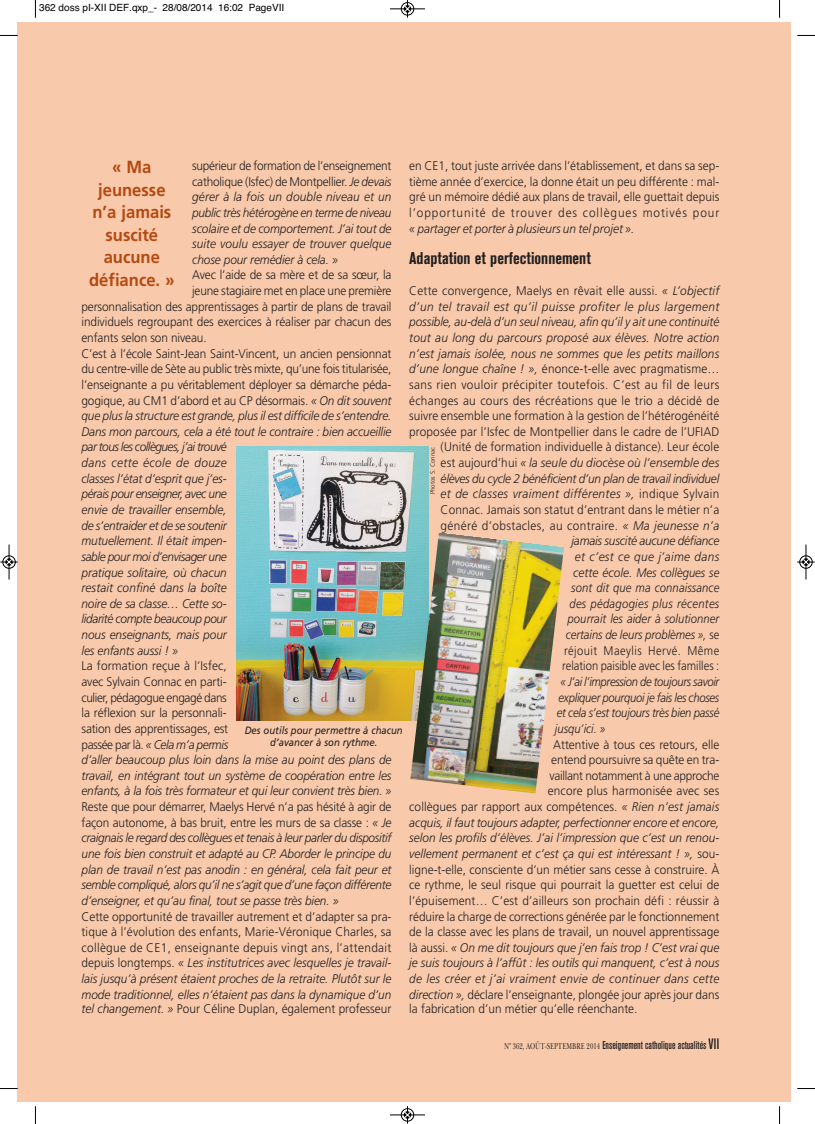
<style>
.page{position:relative;width:815px;height:1124px;background:#fff}
.page>*{position:absolute;margin:0;border:0;box-sizing:border-box;transform-origin:0 0}
.t1{font:700 17.5px/22.5px "Frutiger";color:#b34a12;text-align:center;scale:.95 1}
.t2{font:700 condensed 16.88px "Akzidenz Grotesk BE";color:#231f20}
.t3{font:300 12.5px/15.6px "Frutiger";letter-spacing:-.005em;color:#231f20;text-align:justify;scale:.95 1}
.t4{font:italic 300 12.5px/15.6px "Frutiger";letter-spacing:-.01em;color:#231f20;text-align:justify;scale:.95 1}
.t5{font:italic 300 12.5px/15.6px "Frutiger";letter-spacing:.01em;color:#231f20;text-align:right;scale:.95 1}
.t6{font:italic 300 12.5px/15.6px "Frutiger";letter-spacing:-.01em;color:#231f20;text-align:justify;scale:.9 1}
.t7{font:italic 300 12.5px "Frutiger";letter-spacing:-.03em;color:#231f20;scale:.95 1}
.t8{font:italic 300 12.5px "Frutiger";letter-spacing:-.045em;color:#231f20;scale:.95 1}
.t9{font:italic 300 12.5px "Frutiger";letter-spacing:-.035em;color:#231f20;scale:.95 1}
.t10{font:italic 300 12.5px "Frutiger";letter-spacing:.03em;color:#231f20;scale:.95 1}
.t11{font:500 condensed 11.25px "Akzidenz Grotesk BE";color:#231f20}
.t12{font:italic 10.62px/11.9px "Frutiger";color:#231f20;text-align:center;scale:.9 1}
.t13{font:10px "Helvetica";color:#000}
.t14{font:300 6.25px "Frutiger";color:#231f20}
.s1{font-style:normal}
.s2{font-style:italic}
.s3{font-family:"Baskerville BT";font-weight:400;font-stretch:normal;font-size:8.75px}
.s4{font-size:15px}
</style>
<div class="page">
<div style="left:18px;top:23px;width:773px;height:1079px;background:#f8caab"></div>
<img style="left:237px;top:446px;width:191px;height:274px">
<img style="left:410px;top:532px;width:154px;height:261px">
<svg style="left:35px;top:0;width:1px;height:18px"></svg>
<svg style="left:0;top:35px;width:18px;height:1px"></svg>
<svg style="left:779px;top:0;width:1px;height:18px"></svg>
<svg style="left:797px;top:35px;width:18px;height:1px"></svg>
<svg style="left:35px;top:1106px;width:1px;height:17px"></svg>
<svg style="left:0;top:1087px;width:18px;height:2px"></svg>
<svg style="left:779px;top:1106px;width:1px;height:17px"></svg>
<svg style="left:797px;top:1088px;width:18px;height:1px"></svg>
<div style="left:401px;top:2px;width:13px;height:14px;border:1px solid #fff;border-radius:50%"></div>
<hr style="left:390px;top:9px;width:35px;height:1px;background:#000">
<div style="left:401px;top:2px;width:13px;height:13px;border:1px solid #000;border-radius:50%"></div>
<svg style="left:404px;top:0;width:7px;height:18px"></svg>
<hr style="left:390px;top:1114px;width:35px;height:1px;background:#000">
<div style="left:401px;top:1108px;width:13px;height:13px;border:1px solid #000;border-radius:50%"></div>
<svg style="left:404px;top:1106px;width:7px;height:17px"></svg>
<div style="left:2px;top:555px;width:14px;height:13px;border:1px solid #fff;border-radius:50%"></div>
<hr style="left:9px;top:544px;width:1px;height:35px;background:#000">
<div style="left:3px;top:555px;width:12px;height:13px;border:1px solid #000;border-radius:50%"></div>
<svg style="left:0;top:558px;width:18px;height:7px"></svg>
<div style="left:799px;top:555px;width:14px;height:13px;border:1px solid #fff;border-radius:50%"></div>
<hr style="left:806px;top:544px;width:1px;height:35px;background:#000">
<div style="left:800px;top:555px;width:12px;height:13px;border:1px solid #000;border-radius:50%"></div>
<svg style="left:797px;top:558px;width:18px;height:7px"></svg>
<p class="t13" style="left:39px;top:2px;width:247px">362 doss pI-XII DEF.qxp_- 28/08/2014 16:02 PageVII</p>
<p class="t4" style="left:192px;top:159px;width:211px"><span class="s1">supérieur de formation de l’enseignement catholique (Isfec) de Montpellier.</span> Je devais gérer à la fois un double niveau et un public très hétérogène en terme de niveau scolaire et de comportement. J’ai tout de suite voulu essayer de trouver quelque chose pour remédier à cela. »</p>
<p class="t3" style="left:192px;top:268px;width:211px">Avec l’aide de sa mère et de sa sœur, la</p>
<p class="t3" style="left:192px;top:284px;width:211px">jeune stagiaire met en place une première</p>
<p class="t3" style="left:81px;top:299px;width:328px">personnalisation des apprentissages à partir de plans de travail</p>
<p class="t3" style="left:81px;top:315px;width:328px">individuels regroupant des exercices à réaliser par chacun des</p>
<p class="t3" style="left:81px;top:331px;width:133px">enfants selon son niveau.</p>
<p class="t3" style="left:81px;top:346px;width:328px">C’est à l’école Saint-Jean Saint-Vincent, un ancien pensionnat</p>
<p class="t3" style="left:81px;top:362px;width:328px">du centre-ville de Sète au public très mixte, qu’une fois titularisée,</p>
<p class="t3" style="left:81px;top:377px;width:328px">l’enseignante a pu véritablement déployer sa démarche péda-</p>
<p class="t3" style="left:81px;top:393px;width:328px">gogique, au CM1 d’abord et au CP désormais. <span class="s2">« On dit souvent</span></p>
<p class="t4" style="left:81px;top:409px;width:328px">que plus la structure est grande, plus il est difficile de s’entendre.</p>
<p class="t4" style="left:81px;top:424px;width:328px">Dans mon parcours, cela a été tout le contraire : bien accueillie</p>
<p class="t8" style="left:81px;top:442px;width:154px">par tous les collègues, j’ai trouvé</p>
<p class="t10" style="left:81px;top:457px;width:154px">dans cette école de douze</p>
<p class="t4" style="left:81px;top:471px;width:154px">classes l’état d’esprit que j’es-</p>
<p class="t9" style="left:81px;top:489px;width:154px">pérais pour enseigner, avec une</p>
<p class="t4" style="left:81px;top:502px;width:154px">envie de travailler ensemble,</p>
<p class="t4" style="left:81px;top:518px;width:154px">de s’entraider et de se soutenir</p>
<p class="t4" style="left:81px;top:534px;width:154px">mutuellement. Il était impen-</p>
<p class="t7" style="left:81px;top:551px;width:154px">sable pour moi d’envisager une</p>
<p class="t4" style="left:81px;top:565px;width:154px">pratique solitaire, où chacun</p>
<p class="t5" style="left:81px;top:581px;width:154px">restait confiné dans la boîte</p>
<p class="t4" style="left:81px;top:596px;width:154px">noire de sa classe… Cette so-</p>
<p class="t7" style="left:81px;top:614px;width:154px">lidarité compte beaucoup pour</p>
<p class="t4" style="left:81px;top:627px;width:154px">nous enseignants, mais pour</p>
<p class="t4" style="left:81px;top:643px;width:103px">les enfants aussi ! »</p>
<p class="t4" style="left:81px;top:659px;width:328px;text-align:left"><span class="s1">La formation reçue à l’Isfec,<br>avec Sylvain Connac en parti-<br>culier, pédagogue engagé dans<br>la réflexion sur la personnali-<br>sation des apprentissages, est<br>passée par là.</span> « Cela m’a permis<br>d’aller beaucoup plus loin dans la mise au point des plans de travail, en intégrant tout un système de coopération entre les enfants, à la fois très formateur et qui leur convient très bien. »</p>
<p class="t4" style="left:81px;top:799px;width:328px"><span class="s1">Reste que pour démarrer, Maelys Hervé n’a pas hésité à agir de façon autonome, à bas bruit, entre les murs de sa classe :</span> « Je craignais le regard des collègues et tenais à leur parler du dispositif une fois bien construit et adapté au CP. Aborder le principe du plan de travail n’est pas anodin : en général, cela fait peur et semble compliqué, alors qu’il ne s’agit que d’une façon différente d’enseigner, et qu’au final, tout se passe très bien. »</p>
<p class="t3" style="left:81px;top:909px;width:328px">Cette opportunité de travailler autrement et d’adapter sa pra&shy;tique à l’évolution des enfants, Marie-Véronique Charles, sa collègue de CE1, enseignante depuis vingt ans, l’attendait depuis longtemps. <span class="s2">« Les institutrices avec lesquelles je travail&shy;lais jusqu’à présent étaient proches de la retraite. Plutôt sur le mode traditionnel, elles n’étaient pas dans la dynamique d’un</span></p>
<p class="t3" style="left:81px;top:1001px;width:328px"><span class="s2">tel changement. »</span> Pour Céline Duplan, également professeur</p>
<p class="t3" style="left:409px;top:159px;width:328px">en CE1, tout juste arrivée dans l’établissement, et dans sa sep&shy;tième année d’exercice, la donne était un peu différente : mal&shy;gré un mémoire dédié aux plans de travail, elle guettait depuis l’opportunité de trouver des collègues motivés pour</p>
<p class="t4" style="left:409px;top:221px;width:239px">« partager et porter à plusieurs un tel projet ».</p>
<h2 class="t2" style="left:409px;top:252px;width:183px">Adaptation et perfectionnement</h2>
<p class="t5" style="left:409px;top:284px;width:328px"><span class="s1">Cette convergence, Maelys en rêvait elle aussi.</span> « L’objectif d’un tel travail est qu’il puisse profiter le plus largement possible, au-delà d’un seul niveau, afin qu’il y ait une continuité tout au long du parcours proposé aux élèves. Notre action n’est jamais isolée, nous ne sommes que les petits maillons d’une longue chaîne ! », <span class="s1">énonce-t-elle avec pragmatisme… sans rien vouloir précipiter toutefois. C’est au fil de leurs échanges au cours des récréations que le trio a décidé de suivre ensemble une formation à la gestion de l’hétérogénéité proposée par l’Isfec de Montpellier dans le cadre de l’UFIAD (Unité de formation individuelle à distance). Leur école<br>est aujourd’hui</span> « la seule du diocèse où l’ensemble des élèves du cycle 2 bénéficient d’un plan de travail individuel<br>et de classes vraiment différentes », <span class="s1">indique Sylvain Connac. Jamais son statut d’entrant dans le métier n’a généré d’obstacles, au contraire.</span> « Ma jeunesse n’a jamais suscité aucune défiance<br>et c’est ce que j’aime dans<br>cette école. Mes collègues se<br>sont dit que ma connaissance<br>des pédagogies plus récentes<br>pourrait les aider à solutionner<br>certains de leurs problèmes », <span class="s1">se<br>réjouit Maeylis Hervé. Même<br>relation paisible avec les familles :</span></p>
<p class="t6" style="left:555px;top:674px;width:184px;text-indent:5px">« J’ai l’impression de toujours savoir expliquer pourquoi je fais les choses et cela s’est toujours très bien passé jusqu’ici. »</p>
<p class="t3" style="left:409px;top:737px;width:328px;text-align:right">Attentive à tous ces retours, elle<br>entend poursuivre sa quête en tra-<br>vaillant notamment à une approche<br>encore plus harmonisée avec ses<br>collègues par rapport aux compétences. <span class="s2">« Rien n’est jamais acquis, il faut toujours adapter, perfectionner encore et encore, selon les profils d’élèves. J’ai l’impression que c’est un renou&shy;vellement permanent et c’est ça qui est intéressant ! »,</span> sou&shy;ligne-t-elle, consciente d’un métier sans cesse à construire. À ce rythme, le seul risque qui pourrait la guetter est celui de l’épuisement… C’est d’ailleurs son prochain défi : réussir à réduire la charge de corrections générée par le fonctionnement de la classe avec les plans de travail, un nouvel apprentissage là aussi. <span class="s2">« On me dit toujours que j’en fais trop ! C’est vrai que je suis toujours à l’affût : les outils qui manquent, c’est à nous de les créer et j’ai vraiment envie de continuer dans cette direction »,</span> déclare l’enseignante, plongée jour après jour dans</p>
<p class="t3" style="left:409px;top:1001px;width:242px">la fabrication d’un métier qu’elle réenchante.</p>
<h1 class="t1" style="left:89px;top:157px;width:91px">« Ma jeunesse n’a jamais suscité aucune défiance. »</h1>
<p class="t14" style="left:430px;top:494px;width:49px;rotate:-90deg">Photos S. Connac</p>
<p class="t12" style="left:245px;top:725px;width:177px">Des outils pour permettre à chacun d’avancer à son rythme.</p>
<p class="t11" style="left:504px;top:1040px;width:217px"><span class="s3">N° 362, AOÛT-SEPTEMBRE 2014</span> Enseignement catholique actualités <span class="s4">VII</span></p>
</div>
